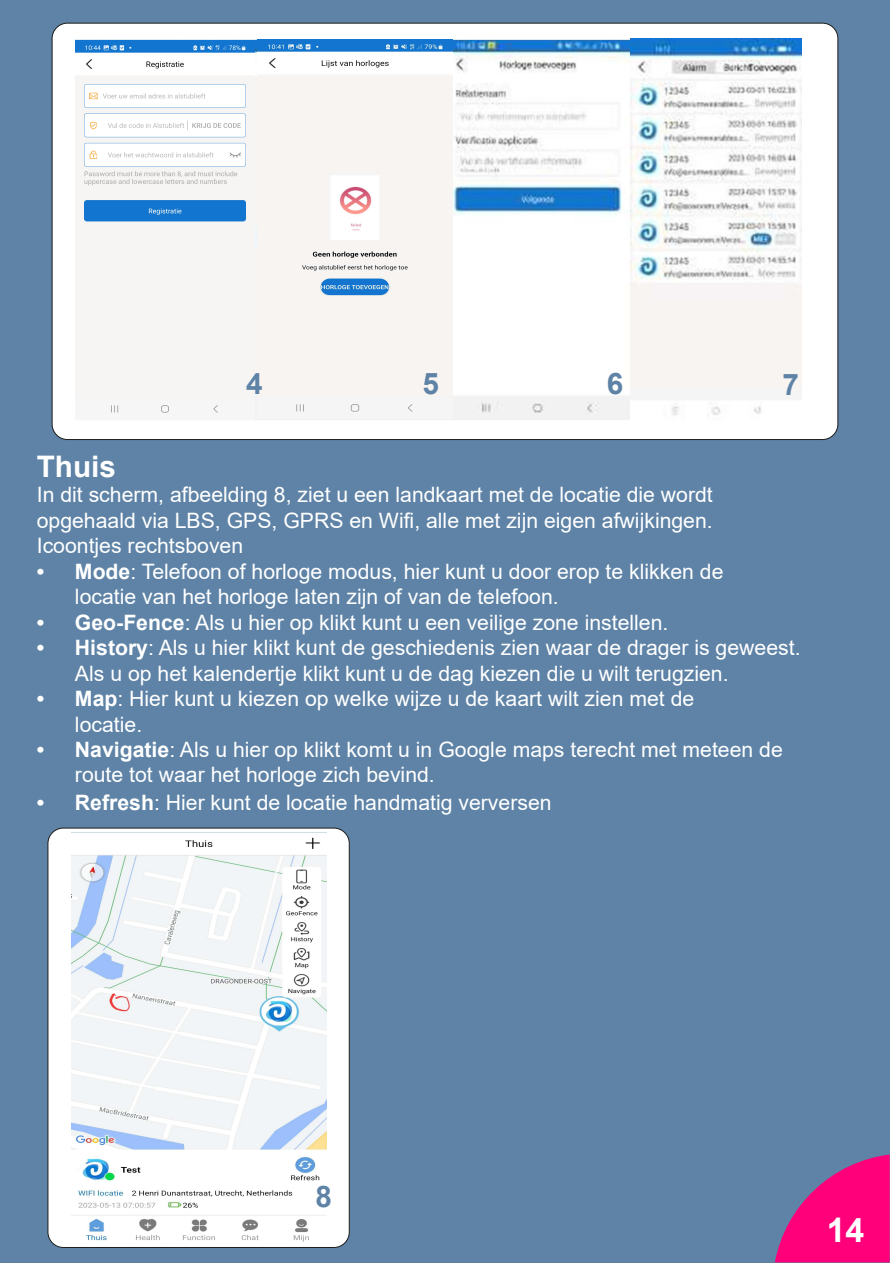
<style>
.page{position:relative;width:890px;height:1263px;background:#fff}
.page>*{position:absolute;margin:0;border:0;box-sizing:border-box;transform-origin:0 0}
.t1{font:700 33.9px "Arial";color:#fff}
.t2{font:700 29.7px "Arial";color:#5e83a6}
.t3{font:700 29.7px "Arial";color:#fff}
.t4{font:21.15px/25.5px "Arial";color:#fff}
.t5{font:700 21.15px "Arial";color:#fff}
.s1{font-weight:700}
</style>
<div class="page">
<div style="left:0;top:0;width:889px;height:1262px;background:#5e83a6"></div>
<div style="left:52px;top:23px;width:785px;height:417px;background:#fff;border-radius:15px"></div>
<img style="left:75px;top:38px;width:726px;height:382px">
<img style="left:257px;top:39px;width:195px;height:380px">
<img style="left:75px;top:41px;width:179px;height:378px">
<div style="left:48px;top:828px;width:301px;height:419px;background:#fff;border-radius:15px"></div>
<div style="left:48px;top:828px;width:301px;height:420px;border:1px solid #1d1d1b;border-radius:15px"></div>
<img style="left:71px;top:832px;width:255px;height:410px">
<svg style="left:775px;top:1155px;width:114px;height:107px"></svg>
<h2 class="t2" style="left:246px;top:372px;width:18px">4</h2>
<h2 class="t2" style="left:422px;top:372px;width:18px">5</h2>
<h2 class="t2" style="left:606px;top:373px;width:18px">6</h2>
<h2 class="t2" style="left:782px;top:373px;width:18px">7</h2>
<h2 class="t3" style="left:37px;top:455px;width:81px">Thuis</h2>
<p class="t4" style="left:37px;top:484px;width:677px;text-align:justify">In dit scherm, afbeelding 8, ziet u een landkaart met de locatie die wordt opgehaald via LBS, GPS, GPRS en Wifi, alle met zijn eigen afwijkingen.<br>Icoontjes rechtsboven</p>
<p class="t5" style="left:37px;top:563px;width:9px">ï</p>
<p class="t4" style="left:75px;top:561px;width:649px"><span class="s1">Mode</span>: Telefoon of horloge modus, hier kunt u door erop te klikken de locatie van het horloge laten zijn of van de telefoon.</p>
<p class="t5" style="left:37px;top:614px;width:9px">ï</p>
<p class="t4" style="left:75px;top:611px;width:594px"><span class="s1">Geo-Fence</span>: Als u hier op klikt kunt u een veilige zone instellen.</p>
<p class="t5" style="left:37px;top:640px;width:9px">ï</p>
<p class="t4" style="left:75px;top:637px;width:726px"><span class="s1">History</span>: Als u hier klikt kunt de geschiedenis zien waar de drager is geweest.<br>Als u op het kalendertje klikt kunt u de dag kiezen die u wilt terugzien.</p>
<p class="t5" style="left:37px;top:691px;width:9px">ï</p>
<p class="t4" style="left:75px;top:688px;width:620px"><span class="s1">Map</span>: Hier kunt u kiezen op welke wijze u de kaart wilt zien met de locatie.</p>
<p class="t5" style="left:37px;top:742px;width:9px">ï</p>
<p class="t4" style="left:75px;top:739px;width:709px"><span class="s1">Navigatie</span>: Als u hier op klikt komt u in Google maps terecht met meteen de route tot waar het horloge zich bevind.</p>
<p class="t5" style="left:37px;top:795px;width:9px">ï</p>
<p class="t4" style="left:75px;top:792px;width:478px"><span class="s1">Refresh</span>: Hier kunt de locatie handmatig verversen</p>
<h2 class="t2" style="left:315px;top:1185px;width:18px">8</h2>
<h1 class="t1" style="left:826px;top:1217px;width:39px">14</h1>
</div>
